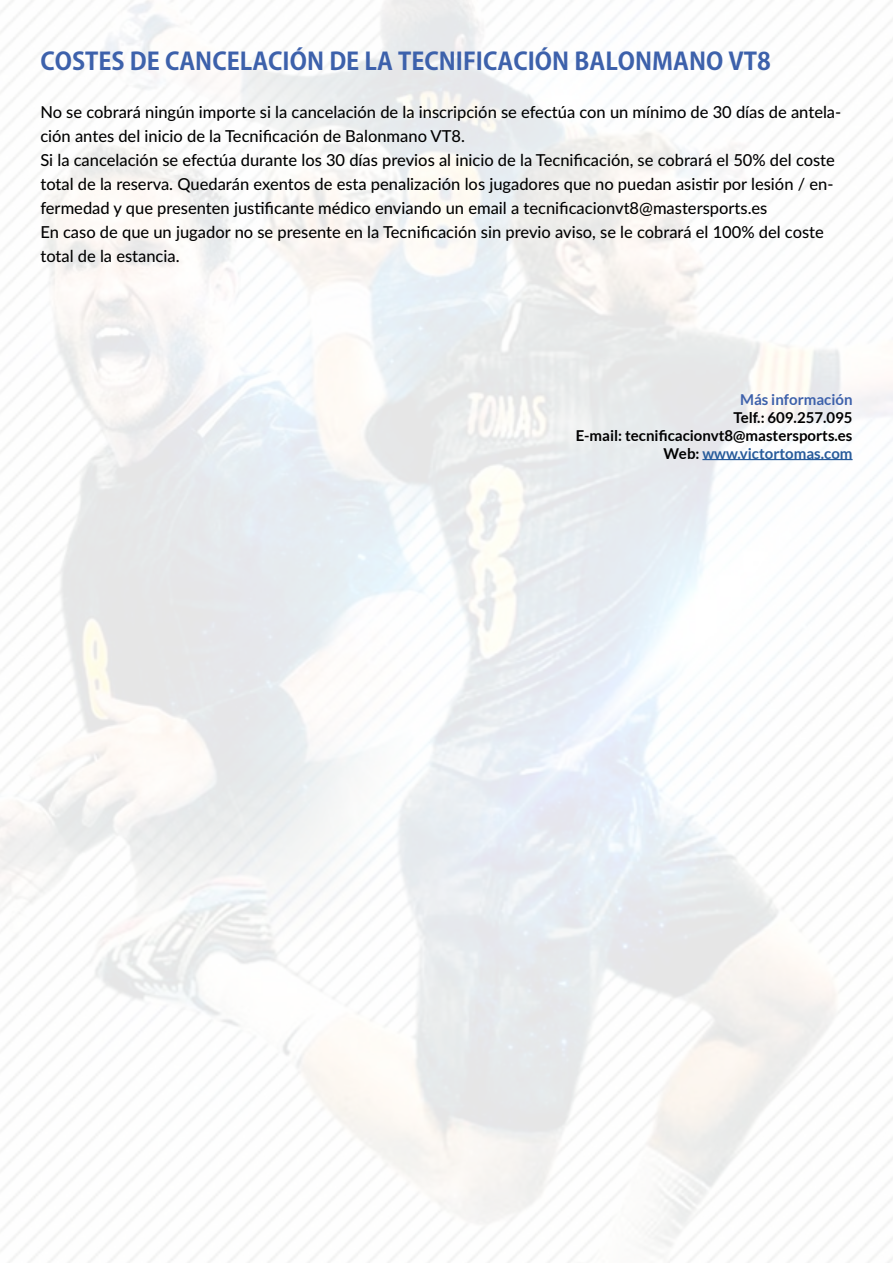
<style>
.page{position:relative;width:893px;height:1263px;background:#fff}
.page>*{position:absolute;margin:0;border:0;box-sizing:border-box;transform-origin:0 0}
.t1{font:700 24px "Koz Go Pro";color:#3d61ab}
.t2{font:500 16.5px/24px "Lato";color:#000}
.t3{font:700 15px/18px "Lato";color:#000;text-align:right}
.t4{font:700 15px "Lato";color:#3d61ab}
.s1{color:#275b9b}
</style>
<div class="page">
<hr style="left:702px;top:459px;width:151px;height:1px;background:#275b9b">
<h1 class="t1" style="left:40px;top:46px;width:732px">COSTES DE CANCELACIÓN DE LA TECNIFICACIÓN BALONMANO VT8</h1>
<p class="t2" style="left:40px;top:99px;width:802px">No se cobrará ningún importe si la cancelación de la inscripción se efectúa con un mínimo de 30 días de antela&shy;ción antes del inicio de la Tecnificación de Balonmano VT8.<br>Si la cancelación se efectúa durante los 30 días previos al inicio de la Tecnificación, se cobrará el 50% del coste total de la reserva. Quedarán exentos de esta penalización los jugadores que no puedan asistir por lesión / en&shy;fermedad y que presenten justificante médico enviando un email a tecnificacionvt8@mastersports.es<br>En caso de que un jugador no se presente en la Tecnificación sin previo aviso, se le cobrará el 100% del coste total de la estancia.</p>
<p class="t4" style="left:740px;top:391px;width:114px">Más información</p>
<p class="t3" style="left:576px;top:408px;width:278px">Telf.: 609.257.095<br>E-mail: tecnificacionvt8@mastersports.es<br>Web: <span class="s1">www.victortomas.com</span></p>
</div>
